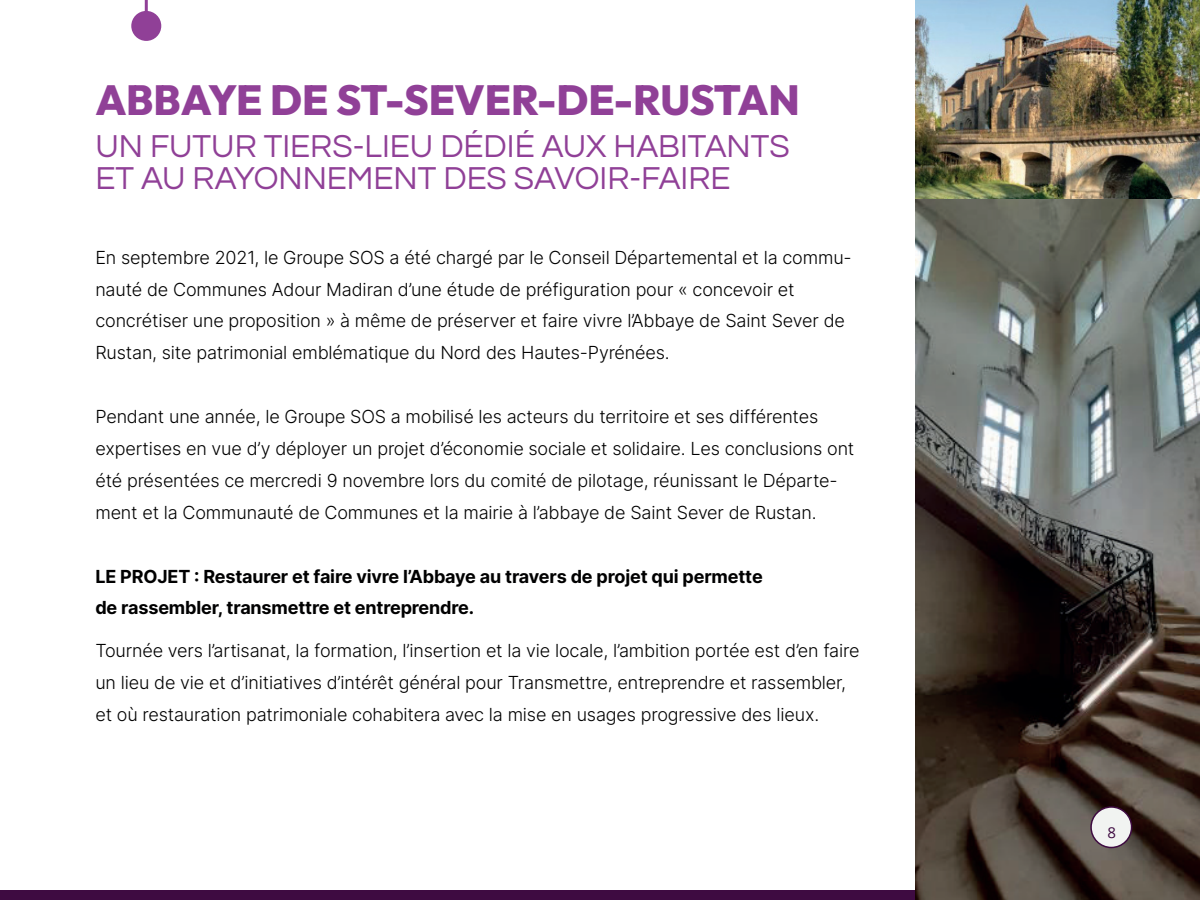
<style>
.page{position:relative;width:1200px;height:900px;background:#fff}
.page>*{position:absolute;margin:0;border:0;box-sizing:border-box;transform-origin:0 0}
.t1{font:800 42px "Outfit";letter-spacing:-.01em;color:#904097}
.t2{font:33px/32px "Questrial";color:#904097}
.t3{font:300 18px/32px "Inter";letter-spacing:-.01em;color:#000001}
.t4{font:700 18px/32px "Inter";letter-spacing:-.01em;color:#000001}
.t5{font:15px "Open Sans";color:#3e0b41}
</style>
<div class="page">
<div style="left:0;top:891px;width:1200px;height:9px;background:#3e0b41"></div>
<hr style="left:145px;top:0;width:3px;height:26px;background:#904097">
<div style="left:131px;top:11px;width:30px;height:30px;background:#904097;border-radius:50%"></div>
<img style="left:915px;top:0;width:285px;height:200px">
<img style="left:915px;top:200px;width:285px;height:700px">
<div style="left:1091px;top:807px;width:41px;height:41px;background:#f1f3f1;border-radius:50%"></div>
<div style="left:1090px;top:806px;width:42px;height:42px;border:2px solid #3e0b41;border-radius:50%"></div>
<h1 class="t1" style="left:95px;top:72px;width:706px">ABBAYE DE ST-SEVER-DE-RUSTAN</h1>
<h2 class="t2" style="left:95px;top:131px;width:696px">UN FUTUR TIERS-LIEU DÉDIÉ AUX HABITANTS<br>ET AU RAYONNEMENT DES SAVOIR-FAIRE</h2>
<p class="t3" style="left:95px;top:241px;width:758px">En septembre 2021, le Groupe SOS a été chargé par le Conseil Départemental et la commu&shy;nauté de Communes Adour Madiran d’une étude de préfiguration pour « concevoir et concrétiser une proposition » à même de préserver et faire vivre l’Abbaye de Saint Sever de Rustan, site patrimonial emblématique du Nord des Hautes-Pyrénées.</p>
<p class="t3" style="left:95px;top:400px;width:761px">Pendant une année, le Groupe SOS a mobilisé les acteurs du territoire et ses différentes expertises en vue d’y déployer un projet d’économie sociale et solidaire. Les conclusions ont été présentées ce mercredi 9 novembre lors du comité de pilotage, réunissant le Départe&shy;ment et la Communauté de Communes et la mairie à l’abbaye de Saint Sever de Rustan.</p>
<p class="t4" style="left:95px;top:559px;width:669px">LE PROJET : Restaurer et faire vivre l’Abbaye au travers de projet qui permette de rassembler, transmettre et entreprendre.</p>
<p class="t3" style="left:95px;top:634px;width:766px">Tournée vers l’artisanat, la formation, l’insertion et la vie locale, l’ambition portée est d’en faire un lieu de vie et d’initiatives d’intérêt général pour Transmettre, entreprendre et rassembler, et où restauration patrimoniale cohabitera avec la mise en usages progressive des lieux.</p>
<p class="t5" style="left:1107px;top:822px;width:10px">8</p>
</div>
